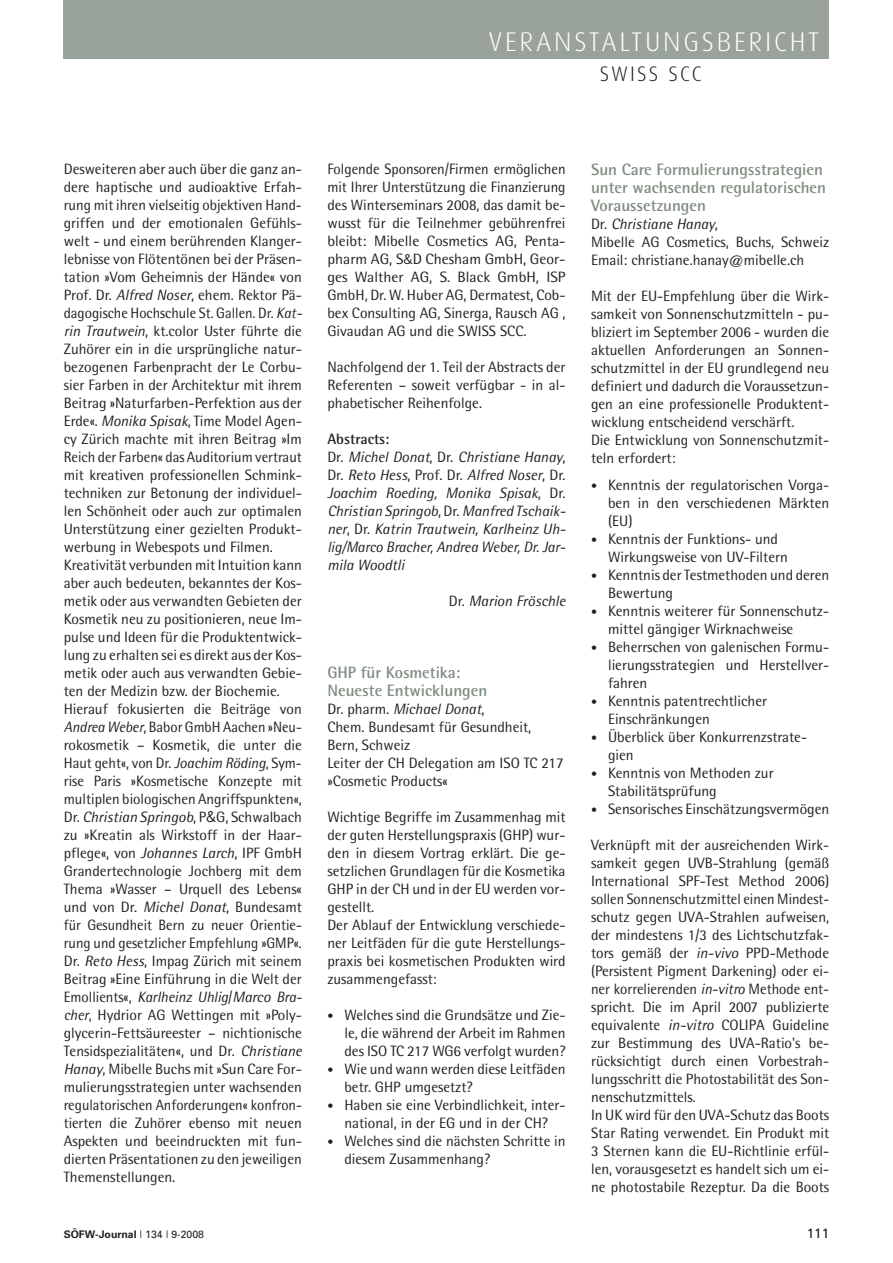
<style>
.page{position:relative;width:893px;height:1263px;background:#fff}
.page>*{position:absolute;margin:0;border:0;box-sizing:border-box;transform-origin:0 0}
.t1{font:300 27px "Dax";letter-spacing:.1em;color:#fff}
.t2{font:300 21px "Dax";letter-spacing:.095em;color:#231f20}
.t3{font:700 16.5px/18px "Rotis Semi Sans";color:#7f8c80}
.t4{font:15px/18px "Rotis Semi Sans";color:#231f20}
.t5{font:italic 15px/18px "Rotis Semi Sans";color:#231f20}
.t6{font:13.5px "Frutiger";color:#231f20}
.t7{font:700 10.5px "Univers";color:#231f20}
.s1{font-style:italic}
.s2{font-family:"Trade Gothic"}
.s3{font-family:"Trade Gothic";font-size:13.5px}
.s4{font-weight:700;font-style:normal}
.s5{font-style:normal}
.s6{font-size:12px}
.s7{font-weight:400}
</style>
<div class="page">
<div style="left:64px;top:0;width:765px;height:58px;background:#9aa39a"></div>
<h1 class="t1" style="left:488px;top:32px;width:332px">VERANSTALTUNGSBERICHT</h1>
<h2 class="t2" style="left:600px;top:66px;width:103px">SWISS SCC</h2>
<p class="t4" style="left:64px;top:161px;width:240px">Desweiteren aber auch über die ganz an&shy;dere haptische und audioaktive Erfah&shy;rung mit ihren vielseitig objektiven Hand&shy;griffen und der emotionalen Gefühls&shy;welt - und einem berührenden Klanger&shy;lebnisse von Flötentönen bei der Präsen&shy;tation »Vom Geheimnis der Hände« von Prof. Dr. <span class="s1">Alfred Noser</span>, ehem. Rektor Pä&shy;dagogische Hochschule St. Gallen. Dr. <span class="s1">Kat&shy;rin Trautwein</span>, kt.color Uster führte die Zuhörer ein in die ursprüngliche natur&shy;bezogenen Farbenpracht der Le Corbu&shy;sier Farben in der Architektur mit ihrem Beitrag »Naturfarben-Perfektion aus der Erde«. <span class="s1">Monika Spisak</span>, Time Model Agen&shy;cy Zürich machte mit ihren Beitrag »Im Reich der Farben« das Auditorium vertraut mit kreativen professionellen Schmink&shy;techniken zur Betonung der individuel&shy;len Schönheit oder auch zur optimalen Unterstützung einer gezielten Produkt&shy;werbung in Webespots und Filmen.<br>Kreativität verbunden mit Intuition kann aber auch bedeuten, bekanntes der Kos&shy;metik oder aus verwandten Gebieten der Kosmetik neu zu positionieren, neue Im&shy;pulse und Ideen für die Produktentwick&shy;lung zu erhalten sei es direkt aus der Kos&shy;metik oder auch aus verwandten Gebie&shy;ten der Medizin bzw. der Biochemie.<br>Hierauf fokusierten die Beiträge von <span class="s1">Andrea Weber</span>, Babor GmbH Aachen »Neu&shy;rokosmetik – Kosmetik, die unter die Haut geht«, von Dr. <span class="s1">Joachim Röding</span>, Sym&shy;rise Paris »Kosmetische Konzepte mit multiplen biologischen Angriffspunkten«, Dr. <span class="s1">Christian Springob</span>, P<span class="s2">&amp;</span>G, Schwalbach zu »Kreatin als Wirkstoff in der Haar&shy;pflege«, von <span class="s1">Johannes Larch</span>, IPF GmbH Grandertechnologie Jochberg mit dem Thema »Wasser – Urquell des Lebens« und von Dr. <span class="s1">Michel Donat</span>, Bundesamt für Gesundheit Bern zu neuer Orientie&shy;rung und gesetzlicher Empfehlung »GMP«.<br>Dr. <span class="s1">Reto Hess</span>, Impag Zürich mit seinem Beitrag »Eine Einführung in die Welt der Emollients«, <span class="s1">Karlheinz Uhlig</span>/<span class="s1">Marco Bra&shy;cher</span>, Hydrior AG Wettingen mit »Poly&shy;glycerin-Fettsäureester – nichtionische Tensidspezialitäten«, und Dr. <span class="s1">Christiane Hanay</span>, Mibelle Buchs mit »Sun Care For&shy;mulierungsstrategien unter wachsenden regulatorischen Anforderungen« konfron&shy;tierten die Zuhörer ebenso mit neuen Aspekten und beeindruckten mit fun&shy;dierten Präsentationen zu den jeweiligen Themenstellungen.</p>
<p class="t4" style="left:327px;top:161px;width:240px;text-align:justify">Folgende Sponsoren/Firmen ermöglichen mit Ihrer Unterstützung die Finanzierung des Winterseminars 2008, das damit be&shy;wusst für die Teilnehmer gebührenfrei bleibt: Mibelle Cosmetics AG, Penta&shy;pharm AG, S<span class="s3">&amp;</span>D Chesham GmbH, Geor&shy;ges Walther AG, S. Black GmbH, ISP GmbH, Dr. W. Huber AG, Dermatest, Cob&shy;bex Consulting AG, Sinerga, Rausch AG , Givaudan AG und die SWISS SCC.</p>
<p class="t4" style="left:327px;top:359px;width:240px;text-align:justify">Nachfolgend der 1. Teil der Abstracts der Referenten – soweit verfügbar - in al&shy;phabetischer Reihenfolge.</p>
<p class="t5" style="left:327px;top:431px;width:240px"><span class="s4">Abstracts:<br></span><span class="s5">Dr.</span> Michel Donat<span class="s5">, Dr.</span> Christiane Hanay<span class="s5">, Dr.</span> Reto Hess<span class="s5">, Prof. Dr.</span> Alfred Noser<span class="s5">, Dr.<br></span>Joachim Roeding, Monika Spisak<span class="s5">, Dr.<br></span>Christian Springob<span class="s5">, Dr.</span> Manfred Tschaik&shy;ner<span class="s5">, Dr.</span> Katrin Trautwein, Karlheinz Uh&shy;lig/Marco Bracher, Andrea Weber, Dr. Jar&shy;mila Woodtli</p>
<p class="t5" style="left:449px;top:593px;width:118px"><span class="s5">Dr.</span> Marion Fröschle</p>
<p class="t3" style="left:327px;top:665px;width:161px">GHP für Kosmetika:<br>Neueste Entwicklungen</p>
<p class="t4" style="left:327px;top:701px;width:238px">Dr. pharm. <span class="s1">Michael Donat</span>,<br>Chem. Bundesamt für Gesundheit,<br>Bern, Schweiz<br>Leiter der CH Delegation am ISO TC 217 »Cosmetic Products«</p>
<p class="t4" style="left:327px;top:809px;width:240px">Wichtige Begriffe im Zusammenhag mit der guten Herstellungspraxis (GHP) wur&shy;den in diesem Vortrag erklärt. Die ge&shy;setzlichen Grundlagen für die Kosmetika GHP in der CH und in der EU werden vor&shy;gestellt.<br>Der Ablauf der Entwicklung verschiede&shy;ner Leitfäden für die gute Herstellungs&shy;praxis bei kosmetischen Produkten wird zusammengefasst:</p>
<p class="t4" style="left:344px;top:1007px;width:223px;text-align:justify;text-indent:-17px"><span class="s6">•</span> Welches sind die Grundsätze und Zie&shy;le, die während der Arbeit im Rahmen des ISO TC 217 WG6 verfolgt wurden?</p>
<p class="t4" style="left:344px;top:1061px;width:223px;text-indent:-17px"><span class="s6">•</span> Wie und wann werden diese Leitfäden betr. GHP umgesetzt?</p>
<p class="t4" style="left:327px;top:1097px;width:240px;text-align:center"><span class="s6">•</span> Haben sie eine Verbindlichkeit, inter&shy;national, in der EG und in der CH?</p>
<p class="t4" style="left:344px;top:1133px;width:223px;text-indent:-17px"><span class="s6">•</span> Welches sind die nächsten Schritte in diesem Zusammenhang?</p>
<p class="t3" style="left:591px;top:162px;width:237px">Sun Care Formulierungsstrategien unter wachsenden regulatorischen<br>Voraussetzungen</p>
<p class="t4" style="left:591px;top:216px;width:240px">Dr. <span class="s1">Christiane Hanay</span>,<br>Mibelle AG Cosmetics, Buchs, Schweiz<br>Email: christiane.hanay@mibelle.ch</p>
<p class="t4" style="left:591px;top:288px;width:240px">Mit der EU-Empfehlung über die Wirk&shy;samkeit von Sonnenschutzmitteln - pu&shy;bliziert im September 2006 - wurden die aktuellen Anforderungen an Sonnen&shy;schutzmittel in der EU grundlegend neu definiert und dadurch die Voraussetzun&shy;gen an eine professionelle Produktent&shy;wicklung entscheidend verschärft.<br>Die Entwicklung von Sonnenschutzmit&shy;teln erfordert:</p>
<p class="t4" style="left:608px;top:477px;width:223px;text-align:justify;text-indent:-17px"><span class="s6">•</span> Kenntnis der regulatorischen Vorga&shy;ben in den verschiedenen Märkten (EU)</p>
<p class="t4" style="left:608px;top:531px;width:181px;text-indent:-17px"><span class="s6">•</span> Kenntnis der Funktions- und<br>Wirkungsweise von UV-Filtern</p>
<p class="t4" style="left:608px;top:567px;width:223px;text-indent:-17px"><span class="s6">•</span> Kenntnis der Testmethoden und deren<br>Bewertung</p>
<p class="t4" style="left:608px;top:603px;width:223px;text-indent:-17px"><span class="s6">•</span> Kenntnis weiterer für Sonnenschutz&shy;mittel gängiger Wirknachweise</p>
<p class="t4" style="left:608px;top:639px;width:223px;text-align:justify;text-indent:-17px"><span class="s6">•</span> Beherrschen von galenischen Formu&shy;lierungsstrategien und Herstellver&shy;fahren</p>
<p class="t4" style="left:608px;top:693px;width:160px;text-indent:-17px"><span class="s6">•</span> Kenntnis patentrechtlicher<br>Einschränkungen</p>
<p class="t4" style="left:608px;top:729px;width:201px;text-indent:-17px"><span class="s6">•</span> Überblick über Konkurrenzstrate&shy;gien</p>
<p class="t4" style="left:608px;top:765px;width:167px;text-indent:-17px"><span class="s6">•</span> Kenntnis von Methoden zur<br>Stabilitätsprüfung</p>
<p class="t4" style="left:591px;top:801px;width:240px"><span class="s6">•</span> Sensorisches Einschätzungsvermögen</p>
<p class="t4" style="left:591px;top:837px;width:240px">Verknüpft mit der ausreichenden Wirk&shy;samkeit gegen UVB-Strahlung (gemäß International SPF-Test Method 2006) sollen Sonnenschutzmittel einen Mindest&shy;schutz gegen UVA-Strahlen aufweisen, der mindestens 1/3 des Lichtschutzfak&shy;tors gemäß der <span class="s1">in-vivo</span> PPD-Methode (Persistent Pigment Darkening) oder ei&shy;ner korrelierenden <span class="s1">in-vitro</span> Methode ent&shy;spricht. Die im April 2007 publizierte equivalente <span class="s1">in-vitro</span> COLIPA Guideline zur Bestimmung des UVA-Ratio's be&shy;rücksichtigt durch einen Vorbestrah&shy;lungsschritt die Photostabilität des Son&shy;nenschutzmittels.<br>In UK wird für den UVA-Schutz das Boots Star Rating verwendet. Ein Produkt mit 3 Sternen kann die EU-Richtlinie erfül&shy;len, vorausgesetzt es handelt sich um ei&shy;ne photostabile Rezeptur. Da die Boots</p>
<p class="t7" style="left:64px;top:1230px;width:142px">SÖFW-Journal <span class="s7">| 134 | 9-2008</span></p>
<p class="t6" style="left:807px;top:1227px;width:24px">111</p>
</div>
